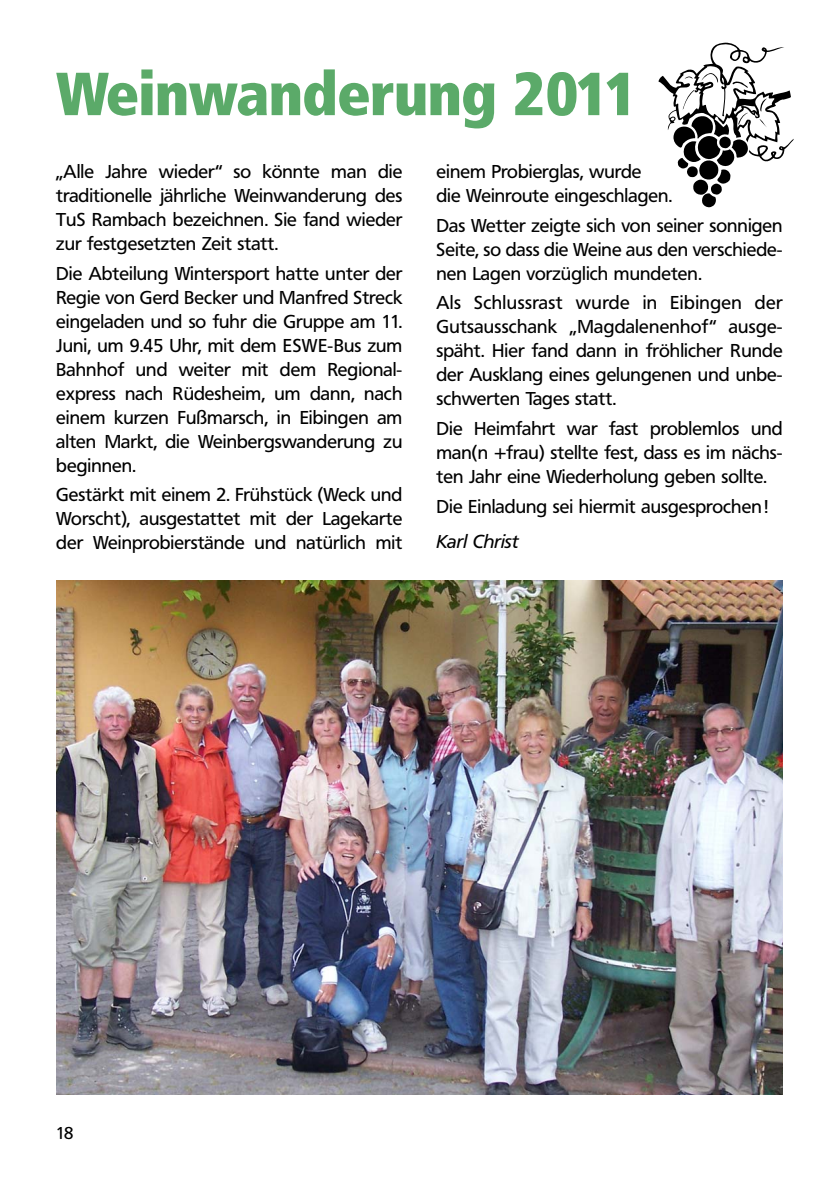
<style>
.page{position:relative;width:840px;height:1191px;background:#fff}
.page>*{position:absolute;margin:0;border:0;box-sizing:border-box;transform-origin:0 0}
.t1{font:800 60px "Frutiger Condensed BQ";color:#5baa69}
.t2{font:18.4px/24px "Frutiger BQ";color:#000;text-align:justify}
.t3{font:italic 18.4px "Frutiger BQ";color:#000}
.t4{font:17px "Frutiger BQ";color:#000}
</style>
<div class="page">
<svg style="left:658px;top:43px;width:135px;height:164px"></svg>
<img style="left:56px;top:581px;width:726px;height:513px">
<h1 class="t1" style="left:56px;top:70px;width:582px">Weinwanderung 2011</h1>
<p class="t2" style="left:56px;top:161px;width:347px">„Alle Jahre wieder“ so könnte man die traditionelle jährliche Weinwanderung des TuS Rambach bezeichnen. Sie fand wieder zur festgesetzten Zeit statt.</p>
<p class="t2" style="left:56px;top:263px;width:347px">Die Abteilung Wintersport hatte unter der Regie von Gerd Becker und Manfred Streck eingeladen und so fuhr die Gruppe am 11.<br>Juni, um 9.45 Uhr, mit dem ESWE-Bus zum Bahnhof und weiter mit dem Regional&shy;express nach Rüdesheim, um dann, nach einem kurzen Fußmarsch, in Eibingen am alten Markt, die Weinbergswanderung zu beginnen.</p>
<p class="t2" style="left:56px;top:484px;width:347px">Gestärkt mit einem 2. Frühstück (Weck und Worscht), ausgestattet mit der Lagekarte der Weinprobierstände und natürlich mit</p>
<p class="t2" style="left:436px;top:161px;width:237px">einem Probierglas, wurde<br>die Weinroute eingeschlagen.</p>
<p class="t2" style="left:436px;top:215px;width:347px">Das Wetter zeigte sich von seiner sonnigen Seite, so dass die Weine aus den verschiede&shy;nen Lagen vorzüglich mundeten.</p>
<p class="t2" style="left:436px;top:292px;width:347px">Als Schlussrast wurde in Eibingen der Gutsausschank „Magdalenenhof“ ausge&shy;späht. Hier fand dann in fröhlicher Runde der Ausklang eines gelungenen und unbe&shy;schwerten Tages statt.</p>
<p class="t2" style="left:436px;top:418px;width:347px">Die Heimfahrt war fast problemlos und man(n +frau) stellte fest, dass es im nächs&shy;ten Jahr eine Wiederholung geben sollte.</p>
<p class="t2" style="left:436px;top:496px;width:333px">Die Einladung sei hiermit ausgesprochen!</p>
<p class="t3" style="left:436px;top:534px;width:84px">Karl Christ</p>
<p class="t4" style="left:56px;top:1126px;width:19px">18</p>
</div>
